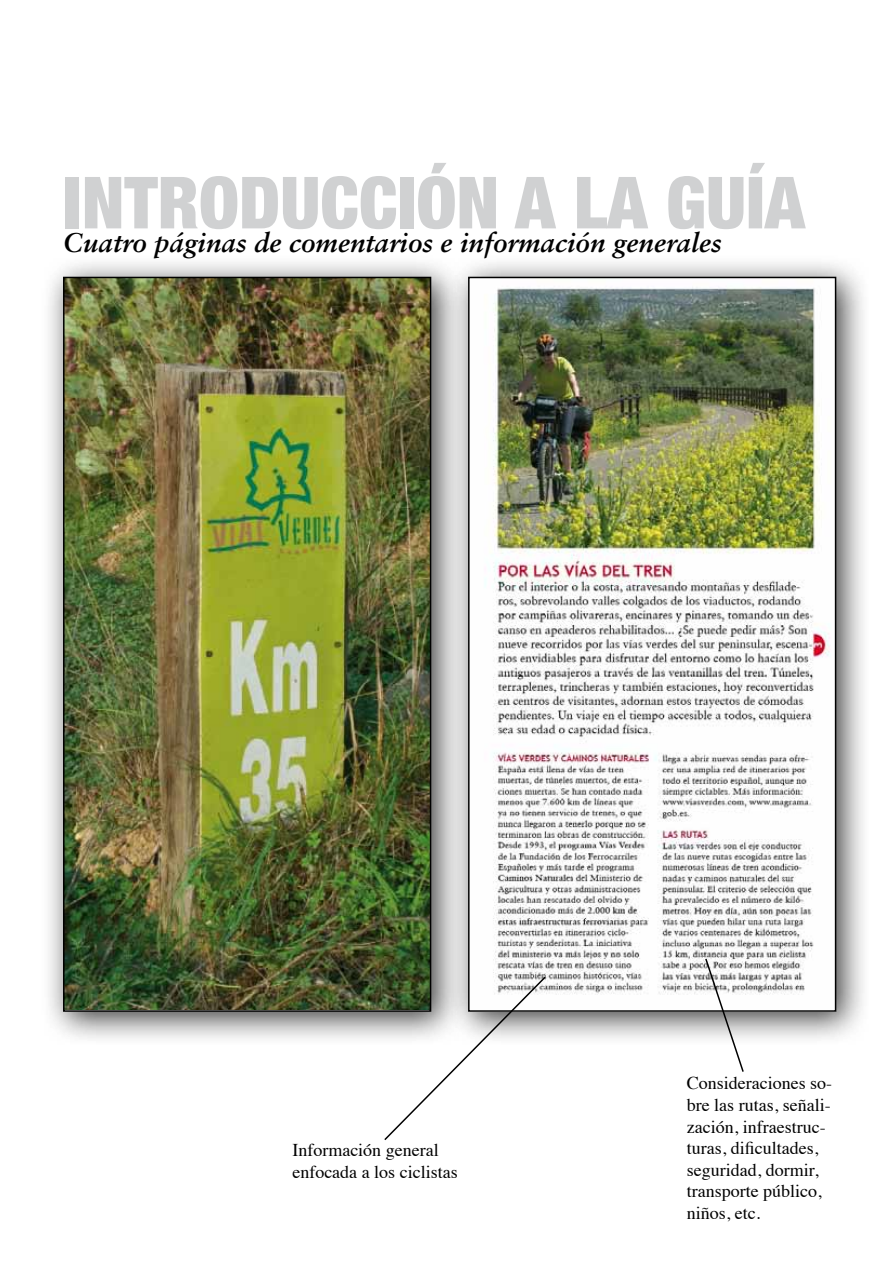
<style>
.page{position:relative;width:893px;height:1263px;background:#fff}
.page>*{position:absolute;margin:0;border:0;box-sizing:border-box;transform-origin:0 0}
.t1{font:900 condensed 72px "Helvetica Neue";color:#d0d1d2}
.t2{font:italic 700 27px "Sabon";color:#000}
.t3{font:18px/21.6px "Times";color:#000}
</style>
<div class="page">
<div style="left:446px;top:255px;width:425px;height:791px;background:#000;opacity:.75"></div>
<img style="left:471px;top:280px;width:362px;height:729px">
<div style="left:468px;top:277px;width:368px;height:735px;border:2px solid #000"></div>
<div style="left:41px;top:255px;width:425px;height:791px;background:#000;opacity:.75"></div>
<img style="left:66px;top:280px;width:362px;height:729px">
<div style="left:63px;top:277px;width:368px;height:735px;border:2px solid #000"></div>
<svg style="left:383px;top:975px;width:164px;height:165px"></svg>
<svg style="left:704px;top:957px;width:41px;height:115px"></svg>
<h1 class="t1" style="left:63px;top:158px;width:743px">INTRODUCCIÓN A LA GUÍA</h1>
<h2 class="t2" style="left:63px;top:227px;width:660px">Cuatro páginas de comentarios e información generales</h2>
<p class="t3" style="left:292px;top:1138px;width:167px">Información general enfocada a los ciclistas</p>
<p class="t3" style="left:687px;top:1071px;width:147px">Consideraciones so&shy;bre las rutas, señali&shy;zación, infraestruc&shy;turas, dificultades, seguridad, dormir, transporte público, niños, etc.</p>
</div>
